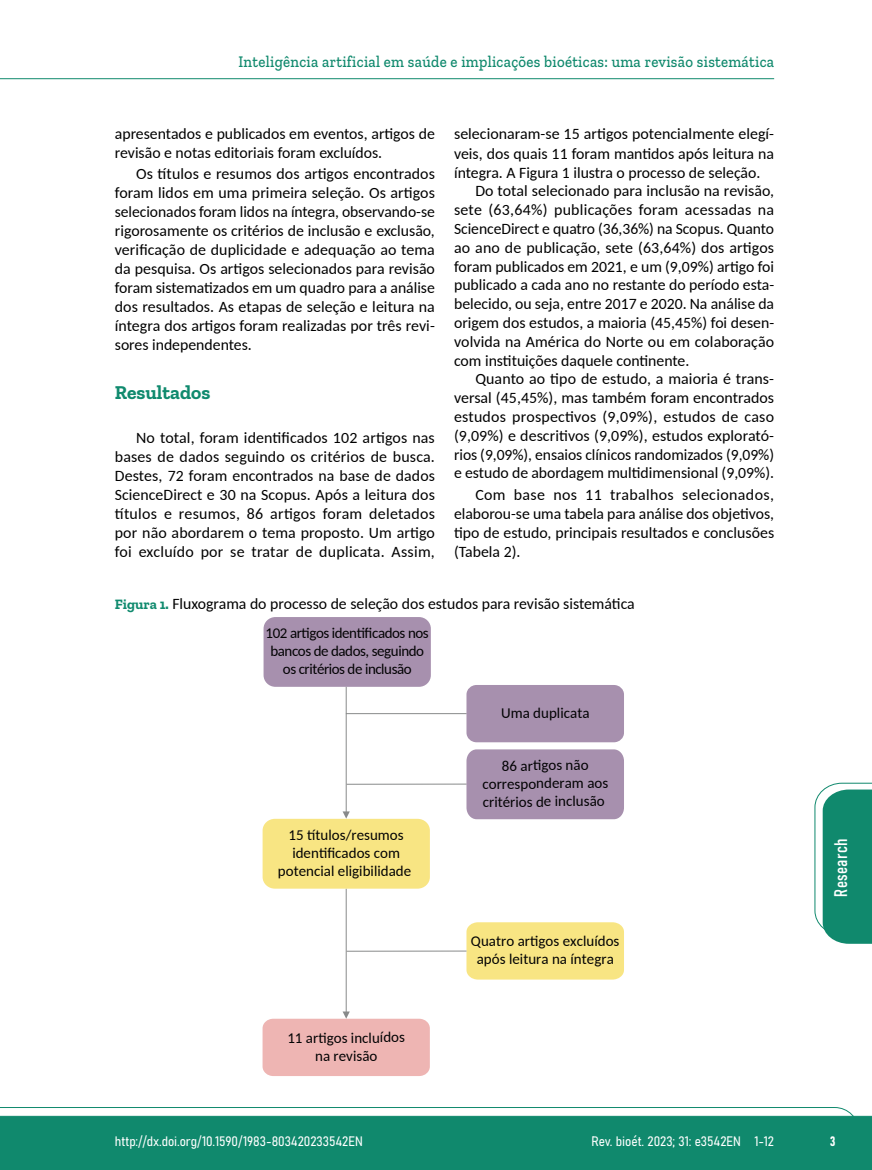
<style>
.page{position:relative;width:872px;height:1170px;background:#fff}
.page>*{position:absolute;margin:0;border:0;box-sizing:border-box;transform-origin:0 0}
.t1{font:700 19.5px "Zilla Slab";color:#108a6e}
.t2{font:18px "Bahnschrift";letter-spacing:.02em;color:#fff}
.t3{font:500 16.5px "Zilla Slab";letter-spacing:.02em;color:#10896d;scale:.9 1}
.t4{font:15.75px/18.9px "Carlito";color:#000;text-align:justify}
.t5{font:15px/18px "Carlito";letter-spacing:-.005em;color:#020203;text-align:center}
.t6{font:15px/18px "Carlito";letter-spacing:-.035em;color:#020203;text-align:center}
.t7{font:13.5px "Bahnschrift";color:#fff}
.s1{font-family:"Zilla Slab";font-weight:700;font-size:14.25px;color:#108a6e}
</style>
<div class="page">
<svg style="left:0;top:1107px;width:859px;height:62px;background:#2e977f"></svg>
<hr style="left:0;top:78px;width:774px;height:1px;background:#10896d">
<div style="left:263px;top:617px;width:168px;height:69px;background:#a790ae;border-radius:12px"></div>
<hr style="left:346px;top:686px;width:1px;height:126px;background:#888a8a">
<svg style="left:342px;top:811px;width:8px;height:7px"></svg>
<hr style="left:346px;top:888px;width:1px;height:125px;background:#888a8a">
<svg style="left:342px;top:1011px;width:8px;height:7px"></svg>
<div style="left:262px;top:818px;width:168px;height:70px;background:#f8e583;border-radius:12px"></div>
<div style="left:466px;top:922px;width:158px;height:57px;background:#f8e583"></div>
<hr style="left:346px;top:713px;width:120px;height:1px;background:#888a8a">
<hr style="left:346px;top:783px;width:120px;height:1px;background:#888a8a">
<hr style="left:346px;top:950px;width:120px;height:1px;background:#888a8a">
<div style="left:466px;top:685px;width:158px;height:57px;background:#a790ae;border-radius:10px"></div>
<div style="left:262px;top:1018px;width:168px;height:57px;background:#eeb5b3;border-radius:10px"></div>
<div style="left:466px;top:749px;width:158px;height:70px;background:#a790ae"></div>
<svg style="left:814px;top:782px;width:58px;height:161px"></svg>
<p class="t3" style="left:238px;top:53px;width:597px">Inteligência artificial em saúde e implicações bioéticas: uma revisão sistemática</p>
<p class="t4" style="left:454px;top:124px;width:321px">selecionaram-se 15 artigos potencialmente elegí-</p>
<p class="t4" style="left:454px;top:143px;width:321px">veis, dos quais 11 foram mantidos após leitura na</p>
<p class="t4" style="left:454px;top:162px;width:308px">íntegra. A Figura 1 ilustra o processo de seleção.</p>
<p class="t4" style="left:475px;top:181px;width:300px">Do total selecionado para inclusão na revisão,</p>
<p class="t4" style="left:454px;top:200px;width:322px">sete (63,64%) publicações foram acessadas na</p>
<p class="t4" style="left:454px;top:218px;width:321px">ScienceDirect e quatro (36,36%) na Scopus. Quanto</p>
<p class="t4" style="left:454px;top:237px;width:322px">ao ano de publicação, sete (63,64%) dos artigos</p>
<p class="t4" style="left:454px;top:256px;width:321px">foram publicados em 2021, e um (9,09%) artigo foi</p>
<p class="t4" style="left:454px;top:275px;width:321px">publicado a cada ano no restante do período esta-</p>
<p class="t4" style="left:454px;top:294px;width:321px">belecido, ou seja, entre 2017 e 2020. Na análise da</p>
<p class="t4" style="left:454px;top:312px;width:321px">origem dos estudos, a maioria (45,45%) foi desen-</p>
<p class="t4" style="left:454px;top:331px;width:321px">volvida na América do Norte ou em colaboração</p>
<p class="t4" style="left:454px;top:350px;width:237px">com instituições daquele continente.</p>
<p class="t4" style="left:475px;top:369px;width:300px">Quanto ao tipo de estudo, a maioria é trans-</p>
<p class="t4" style="left:454px;top:387px;width:321px">versal (45,45%), mas também foram encontrados</p>
<p class="t4" style="left:454px;top:406px;width:321px">estudos prospectivos (9,09%), estudos de caso</p>
<p class="t4" style="left:454px;top:425px;width:321px">(9,09%) e descritivos (9,09%), estudos explorató-</p>
<p class="t4" style="left:454px;top:444px;width:321px">rios (9,09%), ensaios clínicos randomizados (9,09%)</p>
<p class="t4" style="left:454px;top:463px;width:321px">e estudo de abordagem multidimensional (9,09%).</p>
<p class="t4" style="left:454px;top:484px;width:321px;text-indent:21px">Com base nos 11 trabalhos selecionados, elaborou-se uma tabela para análise dos objetivos, tipo de estudo, principais resultados e conclusões (Tabela 2).</p>
<p class="t4" style="left:115px;top:593px;width:521px"><span class="s1">Figura 1.</span> Fluxograma do processo de seleção dos estudos para revisão sistemática</p>
<p class="t6" style="left:265px;top:623px;width:165px">102 artigos identificados nos bancos de dados, seguindo os critérios de inclusão</p>
<p class="t4" style="left:115px;top:124px;width:321px">apresentados e publicados em eventos, artigos de revisão e notas editoriais foram excluídos.</p>
<p class="t4" style="left:115px;top:164px;width:322px;text-indent:21px">Os títulos e resumos dos artigos encontrados foram lidos em uma primeira seleção. Os artigos selecionados foram lidos na íntegra, observando-se rigorosamente os critérios de inclusão e exclusão, verificação de duplicidade e adequação ao tema da pesquisa. Os artigos selecionados para revisão foram sistematizados em um quadro para a análise dos resultados. As etapas de seleção e leitura na íntegra dos artigos foram realizadas por três revi&shy;sores independentes.</p>
<p class="t1" style="left:115px;top:381px;width:97px">Resultados</p>
<p class="t4" style="left:115px;top:428px;width:322px;text-indent:21px">No total, foram identificados 102 artigos nas bases de dados seguindo os critérios de busca.<br>Destes, 72 foram encontrados na base de dados ScienceDirect e 30 na Scopus. Após a leitura dos títulos e resumos, 86 artigos foram deletados por não abordarem o tema proposto. Um artigo foi excluído por se tratar de duplicata. Assim,</p>
<p class="t5" style="left:278px;top:825px;width:135px">15 títulos/resumos identificados com potencial eligibilidade</p>
<p class="t5" style="left:287px;top:1027px;width:119px">11 artigos incluídos na revisão</p>
<p class="t5" style="left:501px;top:703px;width:90px">Uma duplicata</p>
<p class="t5" style="left:482px;top:755px;width:127px">86 artigos não corresponderam aos critérios de inclusão</p>
<p class="t5" style="left:471px;top:931px;width:150px">Quatro artigos excluídos após leitura na íntegra</p>
<p class="t2" style="left:827px;top:896px;width:59px;rotate:-90deg">Research</p>
<p class="t7" style="left:115px;top:1131px;width:249px">http://dx.doi.org/10.1590/1983-803420233542EN</p>
<p class="t7" style="left:591px;top:1131px;width:184px">Rev. bioét. 2023; 31: e3542EN 1-12</p>
<p class="t7" style="left:830px;top:1130px;width:7px">3</p>
</div>
